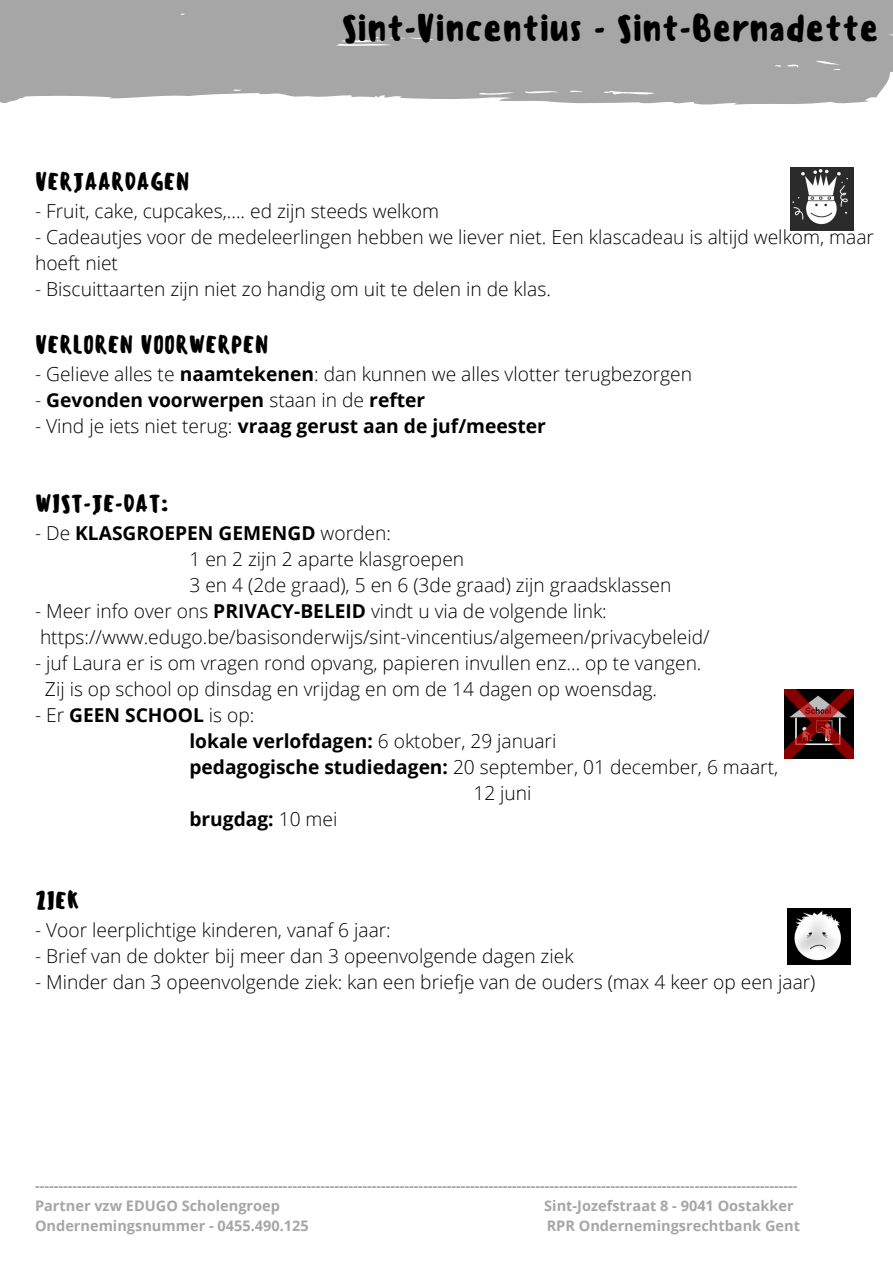
<style>
.page{position:relative;width:893px;height:1264px;background:#fff}
.page>*{position:absolute;margin:0;border:0;box-sizing:border-box;transform-origin:0 0}
.t1{font:500 36px "Sensei";color:#000}
.t2{font:500 23.7px "Sensei";color:#000}
.t3{font:300 19.2px/26px "Open Sans";color:#000}
.t4{font:700 19.2px "Open Sans";color:#000}
.t5{font:700 14.55px "Open Sans";color:#a6a6a6}
.s1{font-weight:700}
.s2{font-weight:300}
</style>
<div class="page">
<div style="left:0;top:0;width:892px;height:105px;background:#a6a6a6"></div>
<img style="left:787px;top:908px;width:63px;height:56px">
<img style="left:784px;top:689px;width:69px;height:69px">
<img style="left:790px;top:167px;width:63px;height:63px">
<p class="t1" style="left:341px;top:7px;width:539px">Sint-Vincentius - Sint-Bernadette</p>
<p class="t2" style="left:35px;top:168px;width:156px">VERJAARDAGEN</p>
<p class="t3" style="left:35px;top:198px;width:405px">- Fruit, cake, cupcakes,.... ed zijn steeds welkom</p>
<p class="t3" style="left:35px;top:224px;width:840px">- Cadeautjes voor de medeleerlingen hebben we liever niet. Een klascadeau is altijd welkom, maar hoeft niet</p>
<p class="t3" style="left:35px;top:276px;width:517px">- Biscuittaarten zijn niet zo handig om uit te delen in de klas.</p>
<p class="t2" style="left:35px;top:330px;width:235px">VERLOREN VOORWERPEN</p>
<p class="t3" style="left:35px;top:360px;width:658px">- Gelieve alles te <span class="s1">naamtekenen</span>: dan kunnen we alles vlotter terugbezorgen</p>
<p class="t4" style="left:35px;top:386px;width:391px"><span class="s2">-</span> Gevonden voorwerpen <span class="s2">staan in de</span> refter</p>
<p class="t4" style="left:35px;top:412px;width:512px"><span class="s2">- Vind je iets niet terug:</span> vraag gerust aan de juf/meester</p>
<p class="t2" style="left:35px;top:489px;width:135px">WIST-JE-DAT:</p>
<p class="t4" style="left:35px;top:519px;width:357px"><span class="s2">- De</span> KLASGROEPEN GEMENGD <span class="s2">worden:</span></p>
<p class="t3" style="left:189px;top:545px;width:276px">1 en 2 zijn 2 aparte klasgroepen</p>
<p class="t3" style="left:189px;top:571px;width:483px">3 en 4 (2de graad), 5 en 6 (3de graad) zijn graadsklassen</p>
<p class="t3" style="left:35px;top:597px;width:573px">- Meer info over ons <span class="s1">PRIVACY-BELEID</span> vindt u via de volgende link:</p>
<p class="t3" style="left:40px;top:623px;width:671px">https://www.edugo.be/basisonderwijs/sint-vincentius/algemeen/privacybeleid/</p>
<p class="t3" style="left:35px;top:649px;width:668px">- juf Laura er is om vragen rond opvang, papieren invullen enz... op te vangen.</p>
<p class="t3" style="left:45px;top:675px;width:613px">Zij is op school op dinsdag en vrijdag en om de 14 dagen op woensdag.</p>
<p class="t4" style="left:35px;top:701px;width:221px"><span class="s2">- Er</span> GEEN SCHOOL <span class="s2">is op:</span></p>
<p class="t4" style="left:189px;top:727px;width:368px">lokale verlofdagen: <span class="s2">6 oktober, 29 januari</span></p>
<p class="t3" style="left:189px;top:753px;width:590px"><span class="s1">pedagogische studiedagen:</span> 20 september, 01 december, 6 maart,</p>
<p class="t3" style="left:473px;top:779px;width:60px">12 juni</p>
<p class="t4" style="left:189px;top:805px;width:149px">brugdag: <span class="s2">10 mei</span></p>
<p class="t2" style="left:35px;top:886px;width:46px">ZIEK</p>
<p class="t3" style="left:35px;top:916px;width:357px">- Voor leerplichtige kinderen, vanaf 6 jaar:</p>
<p class="t3" style="left:35px;top:942px;width:540px">- Brief van de dokter bij meer dan 3 opeenvolgende dagen ziek</p>
<p class="t3" style="left:35px;top:968px;width:781px">- Minder dan 3 opeenvolgende ziek: kan een briefje van de ouders (max 4 keer op een jaar)</p>
<p class="t5" style="left:35px;top:1175px;width:764px">-------------------------------------------------------------------------------------------------------------------------------------------------------------------</p>
<p class="t5" style="left:35px;top:1195px;width:246px">Partner vzw EDUGO Scholengroep</p>
<p class="t5" style="left:544px;top:1195px;width:251px">Sint-Jozefstraat 8 - 9041 Oostakker</p>
<p class="t5" style="left:35px;top:1215px;width:275px">Ondernemingsnummer - 0455.490.125</p>
<p class="t5" style="left:546px;top:1215px;width:255px">RPR Ondernemingsrechtbank Gent</p>
</div>
